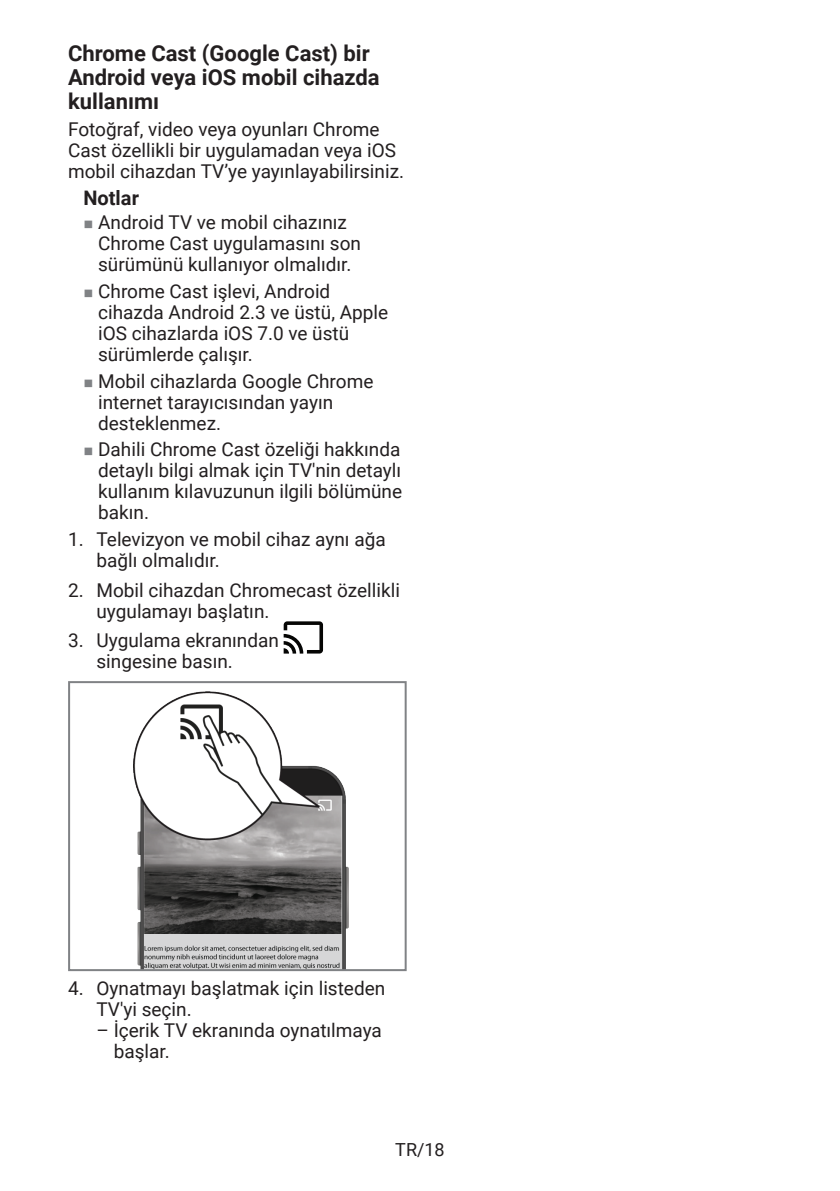
<style>
.page{position:relative;width:840px;height:1191px;background:#fff}
.page>*{position:absolute;margin:0;border:0;box-sizing:border-box;transform-origin:0 0}
.t1{font:700 22px/24px "Roboto";color:#231f20}
.t2{font:700 20px "Roboto";color:#231f20}
.t3{font:19px/21px "Roboto";color:#231f20}
.t4{font:18px "Roboto";color:#231f20}
.t5{font:7px "Grund Son Se";color:#808285}
</style>
<div class="page">
<svg style="left:283px;top:621px;width:40px;height:32px"></svg>
<img style="left:133px;top:691px;width:216px;height:277px">
<div style="left:68px;top:681px;width:338px;height:290px;border:2px solid #808285"></div>
<p class="t1" style="left:68px;top:40px;width:313px">Chrome Cast (Google Cast) bir<br>Android veya iOS mobil cihazda kullanımı</p>
<p class="t3" style="left:68px;top:118px;width:337px">Fotoğraf, video veya oyunları Chrome<br>Cast özellikli bir uygulamadan veya iOS mobil cihazdan TV’ye yayınlayabilirsiniz.</p>
<p class="t2" style="left:83px;top:184px;width:57px">Notlar</p>
<p class="t5" style="left:83px;top:221px;width:11px">7</p>
<p class="t3" style="left:98px;top:211px;width:264px">Android TV ve mobil cihazınız<br>Chrome Cast uygulamasını son sürümünü kullanıyor olmalıdır.</p>
<p class="t5" style="left:83px;top:289px;width:11px">7</p>
<p class="t3" style="left:98px;top:280px;width:291px">Chrome Cast işlevi, Android cihazda Android 2.3 ve üstü, Apple iOS cihazlarda iOS 7.0 ve üstü sürümlerde çalışır.</p>
<p class="t5" style="left:83px;top:379px;width:11px">7</p>
<p class="t3" style="left:98px;top:370px;width:277px">Mobil cihazlarda Google Chrome internet tarayıcısından yayın desteklenmez.</p>
<p class="t5" style="left:83px;top:448px;width:11px">7</p>
<p class="t3" style="left:98px;top:438px;width:305px;text-align:justify">Dahili Chrome Cast özeliği hakkında detaylı bilgi almak için TV'nin detaylı kullanım kılavuzunun ilgili bölümüne bakın.</p>
<p class="t3" style="left:96px;top:528px;width:290px;text-indent:-28px">1. Televizyon ve mobil cihaz aynı ağa bağlı olmalıdır.</p>
<p class="t3" style="left:96px;top:578px;width:305px;text-indent:-28px">2. Mobil cihazdan Chromecast özellikli uygulamayı başlatın.</p>
<p class="t3" style="left:96px;top:629px;width:184px;text-indent:-28px">3. Uygulama ekranından singesine basın.</p>
<p class="t3" style="left:96px;top:976px;width:290px;text-indent:-28px">4. Oynatmayı başlatmak için listeden<br>TV'yi seçin.</p>
<p class="t3" style="left:114px;top:1018px;width:270px;text-indent:-17px">– İçerik TV ekranında oynatılmaya başlar.</p>
<p class="t4" style="left:395px;top:1137px;width:51px">TR/18</p>
</div>
